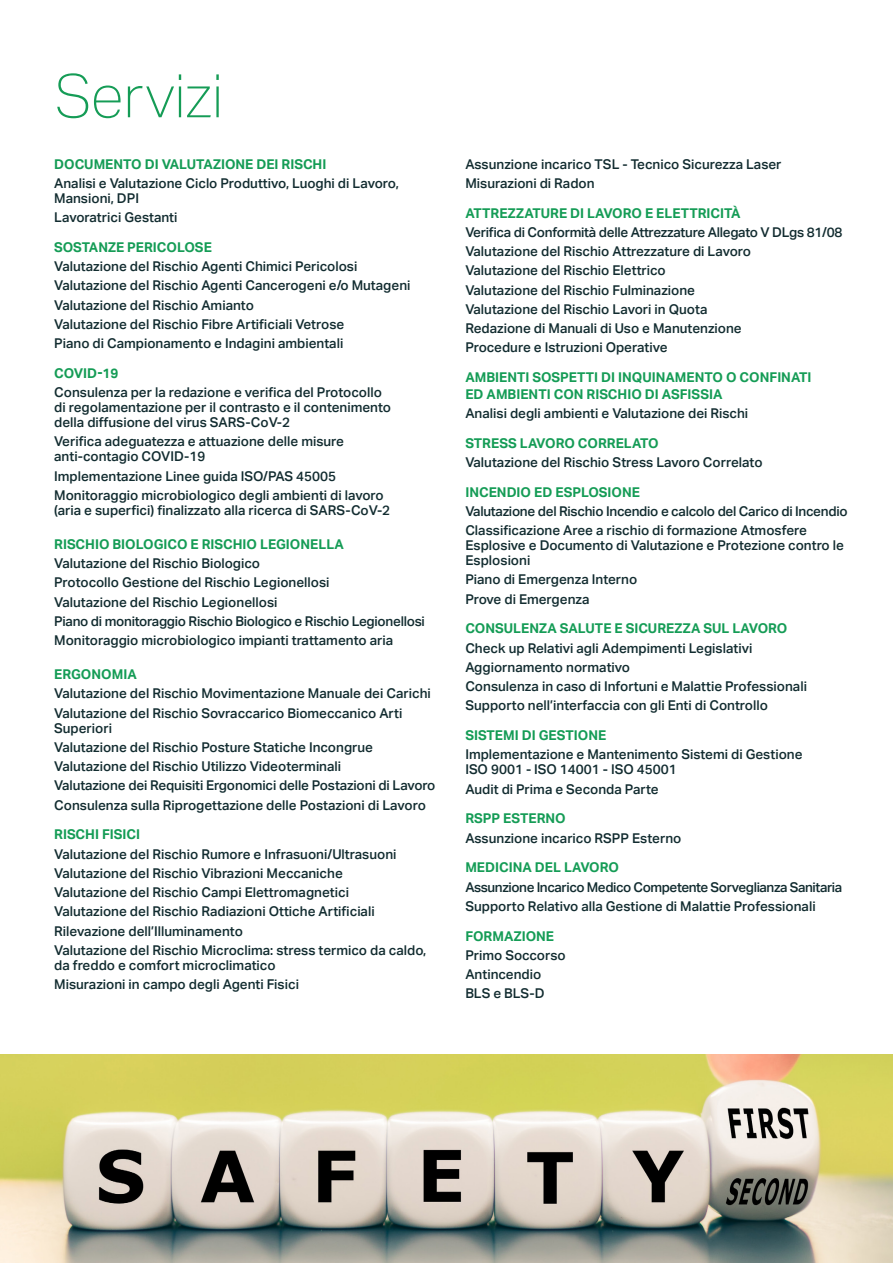
<style>
.page{position:relative;width:893px;height:1263px;background:#fff}
.page>*{position:absolute;margin:0;border:0;box-sizing:border-box;transform-origin:0 0}
.t1{font:100 60px "Aktiv Grotesk";color:#159c56}
.t2{font:500 13.5px/15px "Aktiv Grotesk";color:#122c30}
.t3{font:700 13.5px/16.5px "Aktiv Grotesk";color:#159c56}
.t4{font:500 13.5px "Aktiv Grotesk";letter-spacing:-.02em;color:#122c30}
.t5{font:500 13.5px "Aktiv Grotesk";letter-spacing:-.03em;color:#122c30}
</style>
<div class="page">
<img style="left:0;top:1054px;width:893px;height:209px">
<p class="t1" style="left:54px;top:62px;width:170px">Servizi</p>
<p class="t3" style="left:54px;top:156px;width:274px">DOCUMENTO DI VALUTAZIONE DEI RISCHI</p>
<p class="t2" style="left:54px;top:176px;width:346px">Analisi e Valutazione Ciclo Produttivo, Luoghi di Lavoro,<br>Mansioni, DPI</p>
<p class="t2" style="left:54px;top:210px;width:125px">Lavoratrici Gestanti</p>
<p class="t3" style="left:54px;top:239px;width:159px">SOSTANZE PERICOLOSE</p>
<p class="t2" style="left:54px;top:259px;width:305px">Valutazione del Rischio Agenti Chimici Pericolosi</p>
<p class="t2" style="left:54px;top:278px;width:358px">Valutazione del Rischio Agenti Cancerogeni e/o Mutageni</p>
<p class="t2" style="left:54px;top:297px;width:201px">Valutazione del Rischio Amianto</p>
<p class="t2" style="left:54px;top:317px;width:292px">Valutazione del Rischio Fibre Artificiali Vetrose</p>
<p class="t2" style="left:54px;top:336px;width:291px">Piano di Campionamento e Indagini ambientali</p>
<p class="t3" style="left:54px;top:365px;width:66px">COVID-19</p>
<p class="t2" style="left:54px;top:385px;width:338px">Consulenza per la redazione e verifica del Protocollo di regolamentazione per il contrasto e il contenimento della diffusione del virus SARS-CoV-2</p>
<p class="t2" style="left:54px;top:434px;width:291px">Verifica adeguatezza e attuazione delle misure anti-contagio COVID-19</p>
<p class="t2" style="left:54px;top:468px;width:283px">Implementazione Linee guida ISO/PAS 45005</p>
<p class="t2" style="left:54px;top:488px;width:338px">Monitoraggio microbiologico degli ambienti di lavoro (aria e superfici) finalizzato alla ricerca di SARS-CoV-2</p>
<p class="t3" style="left:54px;top:536px;width:291px">RISCHIO BIOLOGICO E RISCHIO LEGIONELLA</p>
<p class="t2" style="left:54px;top:556px;width:207px">Valutazione del Rischio Biologico</p>
<p class="t2" style="left:54px;top:575px;width:277px">Protocollo Gestione del Rischio Legionellosi</p>
<p class="t2" style="left:54px;top:594px;width:225px">Valutazione del Rischio Legionellosi</p>
<p class="t4" style="left:54px;top:613px;width:372px">Piano di monitoraggio Rischio Biologico e Rischio Legionellosi</p>
<p class="t2" style="left:54px;top:633px;width:340px">Monitoraggio microbiologico impianti trattamento aria</p>
<p class="t3" style="left:54px;top:666px;width:84px">ERGONOMIA</p>
<p class="t2" style="left:54px;top:686px;width:378px">Valutazione del Rischio Movimentazione Manuale dei Carichi</p>
<p class="t2" style="left:54px;top:705px;width:350px">Valutazione del Rischio Sovraccarico Biomeccanico Arti<br>Superiori</p>
<p class="t2" style="left:54px;top:740px;width:320px">Valutazione del Rischio Posture Statiche Incongrue</p>
<p class="t2" style="left:54px;top:759px;width:288px">Valutazione del Rischio Utilizzo Videoterminali</p>
<p class="t2" style="left:54px;top:778px;width:383px">Valutazione dei Requisiti Ergonomici delle Postazioni di Lavoro</p>
<p class="t2" style="left:54px;top:797px;width:373px">Consulenza sulla Riprogettazione delle Postazioni di Lavoro</p>
<p class="t3" style="left:54px;top:826px;width:87px">RISCHI FISICI</p>
<p class="t2" style="left:54px;top:846px;width:344px">Valutazione del Rischio Rumore e Infrasuoni/Ultrasuoni</p>
<p class="t2" style="left:54px;top:866px;width:290px">Valutazione del Rischio Vibrazioni Meccaniche</p>
<p class="t2" style="left:54px;top:885px;width:296px">Valutazione del Rischio Campi Elettromagnetici</p>
<p class="t2" style="left:54px;top:904px;width:322px">Valutazione del Rischio Radiazioni Ottiche Artificiali</p>
<p class="t2" style="left:54px;top:923px;width:190px">Rilevazione dell’Illuminamento</p>
<p class="t2" style="left:54px;top:943px;width:374px">Valutazione del Rischio Microclima: stress termico da caldo, da freddo e comfort microclimatico</p>
<p class="t2" style="left:54px;top:977px;width:246px">Misurazioni in campo degli Agenti Fisici</p>
<p class="t2" style="left:465px;top:156px;width:318px">Assunzione incarico TSL - Tecnico Sicurezza Laser</p>
<p class="t2" style="left:465px;top:176px;width:131px">Misurazioni di Radon</p>
<p class="t3" style="left:465px;top:205px;width:277px">ATTREZZATURE DI LAVORO E ELETTRICITÀ</p>
<p class="t4" style="left:465px;top:224px;width:379px">Verifica di Conformità delle Attrezzature Allegato V DLgs 81/08</p>
<p class="t2" style="left:465px;top:244px;width:287px">Valutazione del Rischio Attrezzature di Lavoro</p>
<p class="t2" style="left:465px;top:263px;width:202px">Valutazione del Rischio Elettrico</p>
<p class="t2" style="left:465px;top:282px;width:231px">Valutazione del Rischio Fulminazione</p>
<p class="t2" style="left:465px;top:302px;width:244px">Valutazione del Rischio Lavori in Quota</p>
<p class="t2" style="left:465px;top:321px;width:278px">Redazione di Manuali di Uso e Manutenzione</p>
<p class="t2" style="left:465px;top:340px;width:204px">Procedure e Istruzioni Operative</p>
<p class="t3" style="left:465px;top:369px;width:348px">AMBIENTI SOSPETTI DI INQUINAMENTO O CONFINATI<br>ED AMBIENTI CON RISCHIO DI ASFISSIA</p>
<p class="t2" style="left:465px;top:406px;width:284px">Analisi degli ambienti e Valutazione dei Rischi</p>
<p class="t3" style="left:465px;top:435px;width:195px">STRESS LAVORO CORRELATO</p>
<p class="t2" style="left:465px;top:455px;width:299px">Valutazione del Rischio Stress Lavoro Correlato</p>
<p class="t3" style="left:465px;top:484px;width:176px">INCENDIO ED ESPLOSIONE</p>
<p class="t4" style="left:465px;top:503px;width:384px">Valutazione del Rischio Incendio e calcolo del Carico di Incendio</p>
<p class="t2" style="left:465px;top:523px;width:380px">Classificazione Aree a rischio di formazione Atmosfere<br>Esplosive e Documento di Valutazione e Protezione contro le<br>Esplosioni</p>
<p class="t2" style="left:465px;top:572px;width:173px">Piano di Emergenza Interno</p>
<p class="t2" style="left:465px;top:591px;width:126px">Prove di Emergenza</p>
<p class="t3" style="left:465px;top:620px;width:324px">CONSULENZA SALUTE E SICUREZZA SUL LAVORO</p>
<p class="t2" style="left:465px;top:640px;width:289px">Check up Relativi agli Adempimenti Legislativi</p>
<p class="t2" style="left:465px;top:660px;width:166px">Aggiornamento normativo</p>
<p class="t2" style="left:465px;top:679px;width:343px">Consulenza in caso di Infortuni e Malattie Professionali</p>
<p class="t2" style="left:465px;top:698px;width:304px">Supporto nell’interfaccia con gli Enti di Controllo</p>
<p class="t3" style="left:465px;top:727px;width:142px">SISTEMI DI GESTIONE</p>
<p class="t2" style="left:465px;top:747px;width:339px">Implementazione e Mantenimento Sistemi di Gestione<br>ISO 9001 - ISO 14001 - ISO 45001</p>
<p class="t2" style="left:465px;top:781px;width:195px">Audit di Prima e Seconda Parte</p>
<p class="t3" style="left:465px;top:810px;width:102px">RSPP ESTERNO</p>
<p class="t2" style="left:465px;top:830px;width:218px">Assunzione incarico RSPP Esterno</p>
<p class="t3" style="left:465px;top:859px;width:155px">MEDICINA DEL LAVORO</p>
<p class="t5" style="left:465px;top:879px;width:378px">Assunzione Incarico Medico Competente Sorveglianza Sanitaria</p>
<p class="t2" style="left:465px;top:899px;width:352px">Supporto Relativo alla Gestione di Malattie Professionali</p>
<p class="t3" style="left:465px;top:928px;width:90px">FORMAZIONE</p>
<p class="t2" style="left:465px;top:948px;width:102px">Primo Soccorso</p>
<p class="t2" style="left:465px;top:967px;width:78px">Antincendio</p>
<p class="t2" style="left:465px;top:986px;width:81px">BLS e BLS-D</p>
</div>
